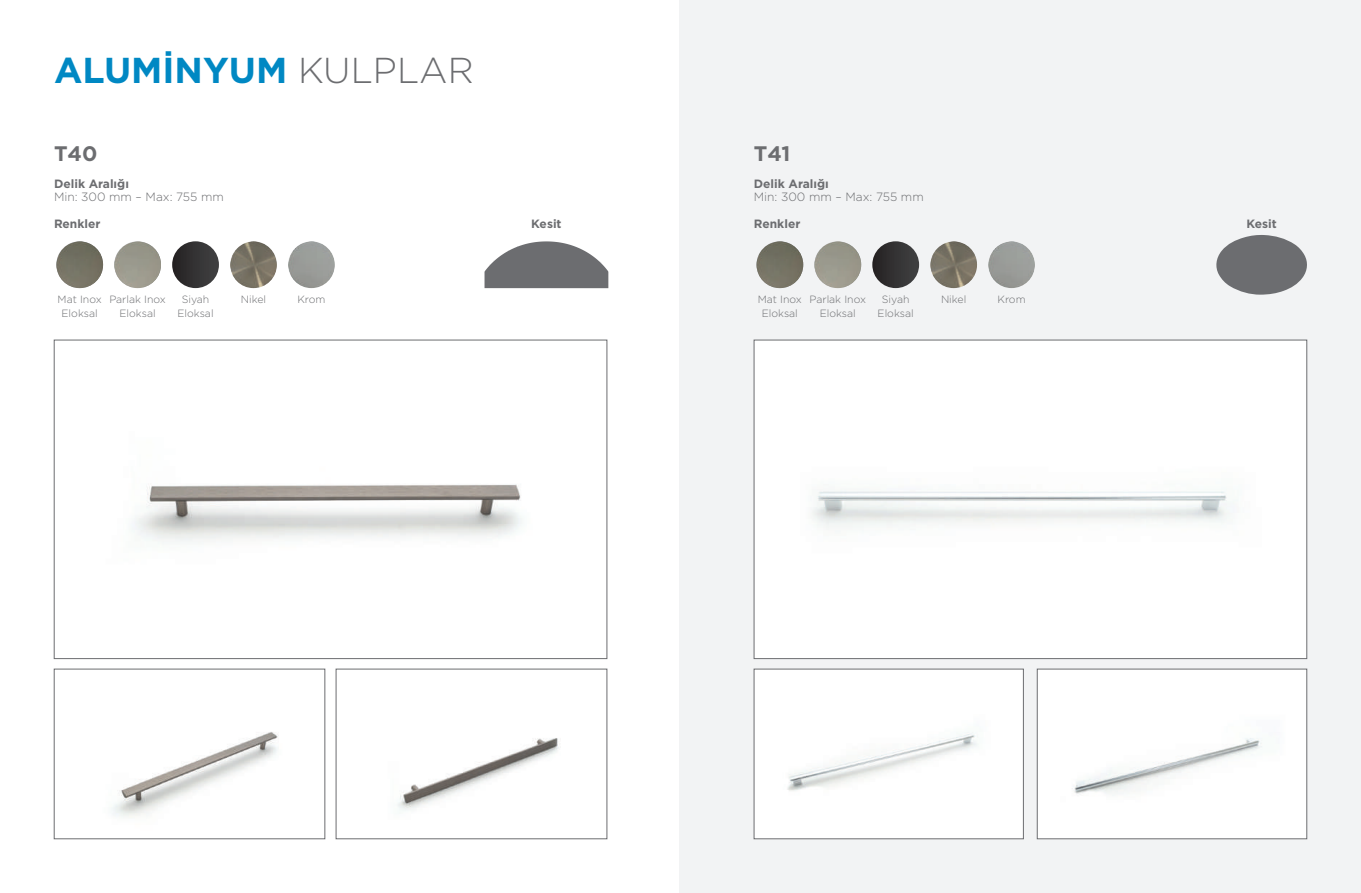
<style>
.page{position:relative;width:1361px;height:893px;background:#fff}
.page>*{position:absolute;margin:0;border:0;box-sizing:border-box;transform-origin:0 0}
.t1{font:700 36px "Gotham";color:#0088c3}
.t2{font:700 21px "Gotham";color:#6c6d70}
.t3{font:700 12px "Gotham";color:#6c6d70}
.t4{font:300 12px "Gotham";color:#6c6d70}
.t5{font:300 10.5px/13.5px "Gotham";color:#6c6d70;text-align:center}
.s1{font-weight:300;color:#6c6d70}
</style>
<div class="page">
<div style="left:679px;top:0;width:682px;height:893px;background:#f2f3f4"></div>
<img style="left:132px;top:484px;width:390px;height:59px">
<div style="left:756px;top:342px;width:549px;height:315px;background:#fff"></div>
<img style="left:111px;top:732px;width:168px;height:86px">
<div style="left:54px;top:669px;width:271px;height:170px;border:1px solid #6c6d70"></div>
<img style="left:756px;top:671px;width:265px;height:166px">
<div style="left:754px;top:669px;width:269px;height:170px;border:1px solid #6c6d70"></div>
<img style="left:397px;top:738px;width:162px;height:73px">
<div style="left:336px;top:669px;width:271px;height:170px;border:1px solid #6c6d70"></div>
<div style="left:1039px;top:671px;width:266px;height:166px;background:#fff"></div>
<div style="left:1037px;top:669px;width:270px;height:170px;border:1px solid #6c6d70"></div>
<svg style="left:1216px;top:235px;width:91px;height:60px"></svg>
<svg style="left:484px;top:241px;width:124px;height:47px"></svg>
<img style="left:56px;top:241px;width:47px;height:47px;border-radius:23px">
<img style="left:114px;top:241px;width:47px;height:47px;border-radius:23px">
<div style="left:172px;top:241px;width:47px;height:47px;background:linear-gradient(to right,#272324,#424243);border-radius:23px"></div>
<img style="left:230px;top:241px;width:47px;height:47px;border-radius:23px">
<img style="left:288px;top:241px;width:47px;height:47px;border-radius:23px">
<img style="left:756px;top:241px;width:47px;height:47px;border-radius:23px">
<img style="left:814px;top:241px;width:47px;height:47px;border-radius:23px">
<div style="left:872px;top:241px;width:47px;height:47px;background:linear-gradient(to right,#292526,#404041);border-radius:23px"></div>
<img style="left:930px;top:241px;width:47px;height:47px;border-radius:23px">
<img style="left:988px;top:241px;width:47px;height:47px;border-radius:23px">
<h1 class="t1" style="left:54px;top:46px;width:421px">ALUMİNYUM <span class="s1">KULPLAR</span></h1>
<h2 class="t2" style="left:54px;top:139px;width:45px">T40</h2>
<p class="t3" style="left:54px;top:176px;width:76px">Delik Aralığı</p>
<p class="t4" style="left:54px;top:190px;width:171px">Min: 300 mm – Max: 755 mm</p>
<p class="t3" style="left:54px;top:216px;width:48px">Renkler</p>
<h2 class="t2" style="left:754px;top:139px;width:38px">T41</h2>
<p class="t3" style="left:754px;top:176px;width:76px">Delik Aralığı</p>
<p class="t4" style="left:754px;top:190px;width:171px">Min: 300 mm – Max: 755 mm</p>
<p class="t3" style="left:754px;top:216px;width:48px">Renkler</p>
<p class="t3" style="left:531px;top:216px;width:32px">Kesit</p>
<p class="t3" style="left:1246px;top:216px;width:32px">Kesit</p>
<p class="t5" style="left:58px;top:292px;width:46px">Mat Inox<br>Eloksal</p>
<p class="t5" style="left:109px;top:292px;width:58px">Parlak Inox<br>Eloksal</p>
<p class="t5" style="left:177px;top:292px;width:38px">Siyah<br>Eloksal</p>
<p class="t5" style="left:241px;top:292px;width:27px">Nikel</p>
<p class="t5" style="left:297px;top:292px;width:30px">Krom</p>
<p class="t5" style="left:758px;top:292px;width:46px">Mat Inox<br>Eloksal</p>
<p class="t5" style="left:809px;top:292px;width:58px">Parlak Inox<br>Eloksal</p>
<p class="t5" style="left:877px;top:292px;width:38px">Siyah<br>Eloksal</p>
<p class="t5" style="left:941px;top:292px;width:27px">Nikel</p>
<p class="t5" style="left:997px;top:292px;width:30px">Krom</p>
</div>
